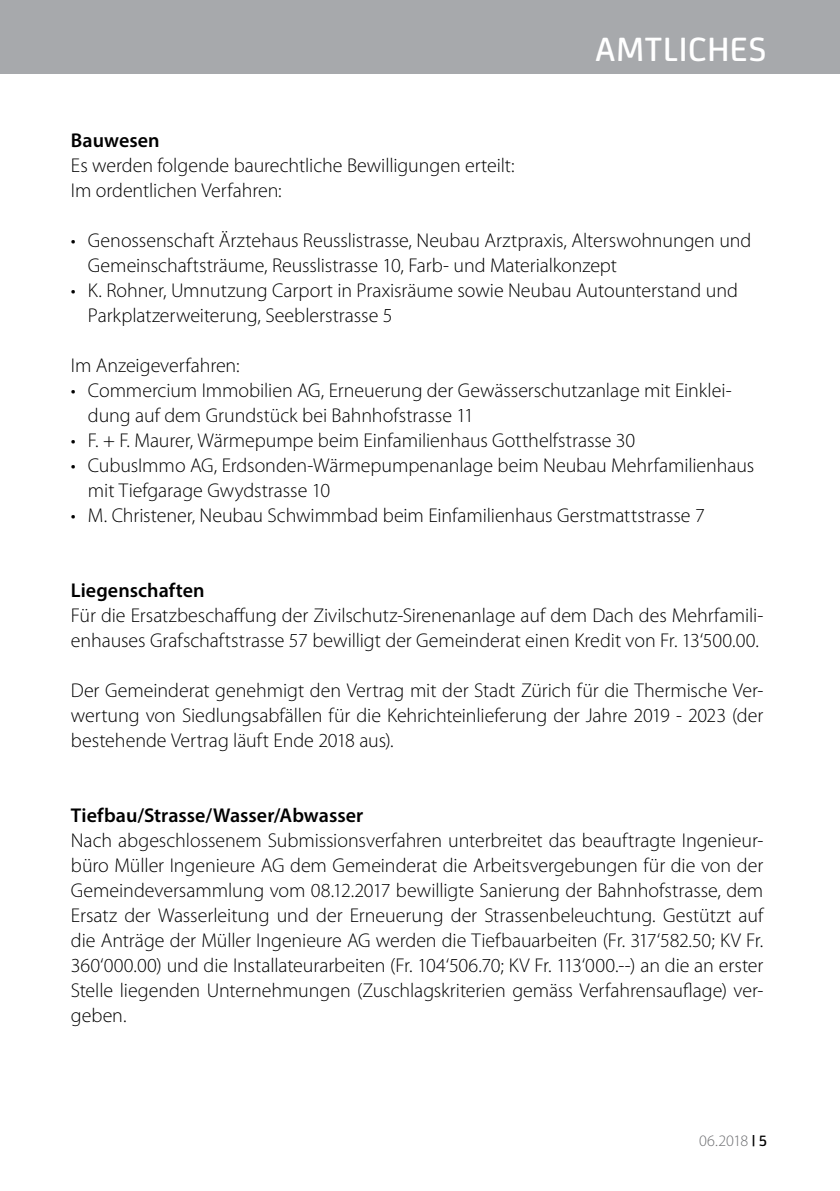
<style>
.page{position:relative;width:840px;height:1191px;background:#fff}
.page>*{position:absolute;margin:0;border:0;box-sizing:border-box;transform-origin:0 0}
.t1{font:500 36px "FS Joey";letter-spacing:.02em;color:#fff}
.t2{font:300 20px/25px "Myriad Pro";letter-spacing:-.005em;color:#000}
.t3{font:600 20px "Myriad Pro";color:#000}
.t4{font:300 16px "Myriad Pro";letter-spacing:-.025em;color:#6d6e71}
.s1{font-family:"FS Joey";font-weight:500;color:#000}
</style>
<div class="page">
<div style="left:0;top:0;width:839px;height:74px;background:#a7a9ac"></div>
<h1 class="t1" style="left:595px;top:23px;width:172px">AMTLICHES</h1>
<p class="t3" style="left:71px;top:128px;width:90px">Bauwesen</p>
<p class="t2" style="left:71px;top:153px;width:445px">Es werden folgende baurechtliche Bewilligungen erteilt:<br>I m ordentlichen Verfahren:</p>
<p class="t2" style="left:88px;top:228px;width:664px;text-indent:-17px">• Genossenschaft Ärztehaus Reusslistrasse, Neubau Arztpraxis, Alterswohnungen und<br>Gemeinschaftsträume, Reusslistrasse 10, Farb- und Materialkonzept</p>
<p class="t2" style="left:88px;top:278px;width:651px;text-indent:-17px">• K. Rohner, Umnutzung Carport in Praxisräume sowie Neubau Autounterstand und<br>Parkplatzerweiterung, Seeblerstrasse 5</p>
<p class="t2" style="left:71px;top:353px;width:170px">I m Anzeigeverfahren:</p>
<p class="t2" style="left:88px;top:378px;width:645px;text-indent:-17px">• Commercium I mmobilien AG, Erneuerung der Gewässerschutzanlage mit Einklei&shy;dung auf dem Grundstück bei Bahnhofstrasse 11</p>
<p class="t2" style="left:71px;top:428px;width:565px">• F. + F. Maurer, Wärmepumpe beim Einfamilienhaus Gotthelfstrasse 30</p>
<p class="t2" style="left:88px;top:453px;width:667px;text-indent:-17px">• CubusI mmo AG, Erdsonden-Wärmepumpenanlage beim Neubau Mehrfamilienhaus mit Tiefgarage Gwydstrasse 10</p>
<p class="t2" style="left:71px;top:503px;width:635px">• M. Christener, Neubau Schwimmbad beim Einfamilienhaus Gerstmattstrasse 7</p>
<p class="t3" style="left:71px;top:578px;width:135px">Liegenschaften</p>
<p class="t2" style="left:71px;top:603px;width:693px">Für die Ersatzbeschaffung der Zivilschutz-Sirenenanlage auf dem Dach des Mehrfamili&shy;enhauses Grafschaftstrasse 57 bewilligt der Gemeinderat einen Kredit von Fr. 13‘500.00.</p>
<p class="t2" style="left:71px;top:678px;width:693px;text-align:justify">Der Gemeinderat genehmigt den Vertrag mit der Stadt Zürich für die Thermische Ver&shy;wertung von Siedlungsabfällen für die Kehrichteinlieferung der Jahre 2019 - 2023 (der bestehende Vertrag läuft Ende 2018 aus).</p>
<p class="t3" style="left:71px;top:803px;width:294px">Tiefbau/Strasse/Wasser/Abwasser</p>
<p class="t2" style="left:71px;top:828px;width:694px;text-align:justify">Nach abgeschlossenem Submissionsverfahren unterbreitet das beauftragte I ngenieur&shy;büro Müller I ngenieure AG dem Gemeinderat die Arbeitsvergebungen für die von der Gemeindeversammlung vom 08.12.2017 bewilligte Sanierung der Bahnhofstrasse, dem Ersatz der Wasserleitung und der Erneuerung der Strassenbeleuchtung. Gestützt auf die Anträge der Müller I ngenieure AG werden die Tiefbauarbeiten (Fr. 317‘582.50; KV Fr.<br>360‘000.00) und die I nstallateurarbeiten (Fr. 104‘506.70; KV Fr. 113‘000.--) an die an erster Stelle liegenden U nternehmungen (Zuschlagskriterien gemäss Verfahrensauflage) ver&shy;geben.</p>
<p class="t4" style="left:698px;top:1131px;width:70px">06.2018 <span class="s1">| 5</span></p>
</div>
